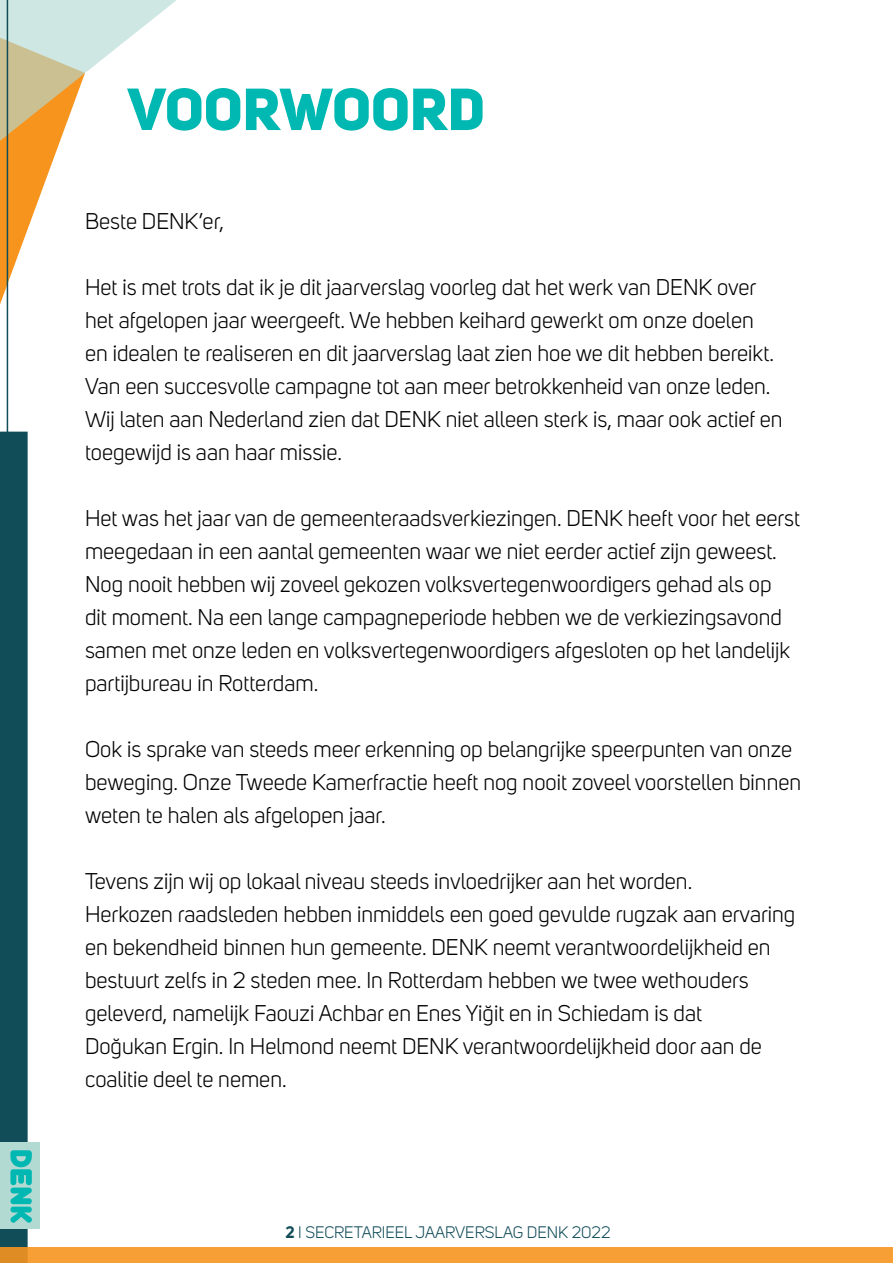
<style>
.page{position:relative;width:893px;height:1263px;background:#fff}
.page>*{position:absolute;margin:0;border:0;box-sizing:border-box;transform-origin:0 0}
.t1{font:800 58.5px "Uni Sans";color:#00b8b2}
.t2{font:22.5px/33px "Uni Sans";color:#000}
.t3{font:16.5px "Uni Sans";color:#114c59}
.s1{font-weight:700}
</style>
<div class="page">
<svg style="left:0;top:0;width:177px;height:339px"></svg>
<div style="left:0;top:1247px;width:893px;height:16px;background:#f79e34"></div>
<hr style="left:7px;top:0;width:1px;height:443px;background:#114c59">
<div style="left:0;top:1142px;width:40px;height:87px;background:#b3dad2"></div>
<svg style="left:0;top:432px;width:32px;height:831px"></svg>
<h1 class="t1" style="left:128px;top:72px;width:359px">VOORWOORD</h1>
<p class="t2" style="left:85px;top:204px;width:141px">Beste DENK’er,</p>
<p class="t2" style="left:85px;top:270px;width:699px">Het is met trots dat ik je dit jaarverslag voorleg dat het werk van DENK over het afgelopen jaar weergeeft. We hebben keihard gewerkt om onze doelen<br>en idealen te realiseren en dit jaarverslag laat zien hoe we dit hebben bereikt.<br>Van een succesvolle campagne tot aan meer betrokkenheid van onze leden.<br>Wij laten aan Nederland zien dat DENK niet alleen sterk is, maar ook actief en toegewijd is aan haar missie.</p>
<p class="t2" style="left:85px;top:501px;width:716px">Het was het jaar van de gemeenteraadsverkiezingen. DENK heeft voor het eerst meegedaan in een aantal gemeenten waar we niet eerder actief zijn geweest.<br>Nog nooit hebben wij zoveel gekozen volksvertegenwoordigers gehad als op<br>dit moment. Na een lange campagneperiode hebben we de verkiezingsavond samen met onze leden en volksvertegenwoordigers afgesloten op het landelijk partijbureau in Rotterdam.</p>
<p class="t2" style="left:85px;top:732px;width:718px">Ook is sprake van steeds meer erkenning op belangrijke speerpunten van onze beweging. Onze Tweede Kamerfractie heeft nog nooit zoveel voorstellen binnen weten te halen als afgelopen jaar.</p>
<p class="t2" style="left:85px;top:865px;width:712px">Tevens zijn wij op lokaal niveau steeds invloedrijker aan het worden.<br>Herkozen raadsleden hebben inmiddels een goed gevulde rugzak aan ervaring en bekendheid binnen hun gemeente. DENK neemt verantwoordelijkheid en bestuurt zelfs in 2 steden mee. In Rotterdam hebben we twee wethouders geleverd, namelijk Faouzi Achbar en Enes Yiğit en in Schiedam is dat<br>Doğukan Ergin. In Helmond neemt DENK verantwoordelijkheid door aan de coalitie deel te nemen.</p>
<p class="t3" style="left:285px;top:1223px;width:327px"><span class="s1">2</span> I SECRETARIEEL JAARVERSLAG DENK 2022</p>
</div>
